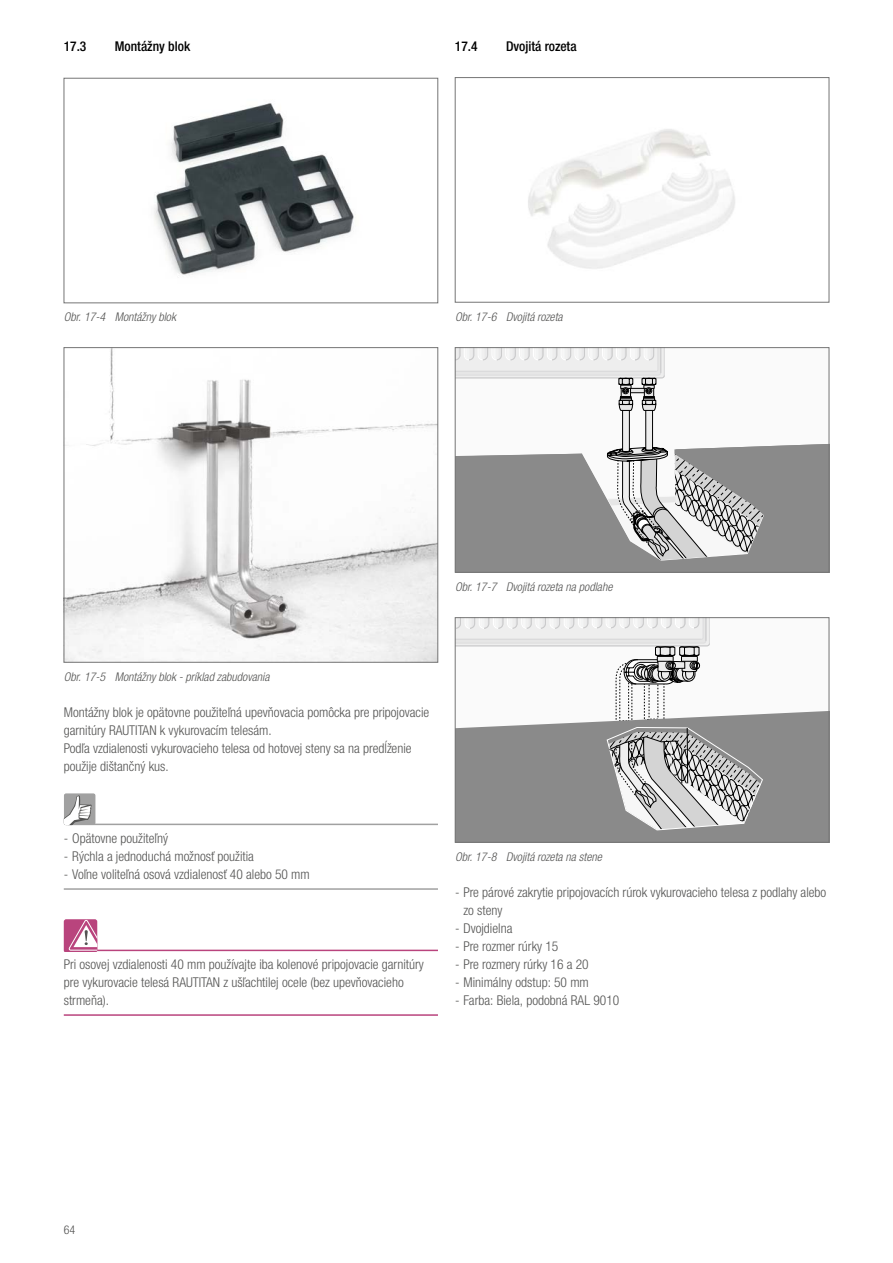
<style>
.page{position:relative;width:893px;height:1263px;background:#fff}
.page>*{position:absolute;margin:0;border:0;box-sizing:border-box;transform-origin:0 0}
.t1{font:300 condensed 13.5px/18px "Helvetica Neue LTW1 G";color:#545453}
.t2{font:500 condensed 13.5px "Helvetica Neue LTW1 G";color:#000}
.t3{font:italic 300 condensed 12px "Helvetica Neue LTW1 G";color:#545453}
.t4{font:300 condensed 12px "Helvetica Neue LTW1 G";color:#545453}
</style>
<div class="page">
<hr style="left:68px;top:824px;width:370px;height:1px;background:#a1a1a1">
<hr style="left:64px;top:888px;width:374px;height:2px;background:#a1a1a1">
<hr style="left:68px;top:950px;width:370px;height:1px;background:#b9447d">
<hr style="left:64px;top:1014px;width:374px;height:2px;background:#b9447d">
<svg style="left:64px;top:793px;width:32px;height:32px"></svg>
<svg style="left:64px;top:919px;width:33px;height:32px"></svg>
<img style="left:154px;top:103px;width:200px;height:172px">
<div style="left:64px;top:78px;width:374px;height:225px;border:1px solid #757575"></div>
<img style="left:66px;top:349px;width:370px;height:311px">
<div style="left:64px;top:347px;width:374px;height:315px;border:1px solid #757575"></div>
<img style="left:528px;top:129px;width:207px;height:140px">
<div style="left:455px;top:77px;width:374px;height:225px;border:1px solid #757575"></div>
<div style="left:810px;top:444px;width:17px;height:126px;background:#8a8a8a"></div>
<svg style="left:457px;top:349px;width:353px;height:221px"></svg>
<div style="left:455px;top:347px;width:374px;height:225px;border:1px solid #757575"></div>
<div style="left:807px;top:711px;width:20px;height:129px;background:#8a8a8a"></div>
<svg style="left:457px;top:619px;width:350px;height:221px"></svg>
<div style="left:455px;top:617px;width:374px;height:225px;border:1px solid #757575"></div>
<p class="t2" style="left:64px;top:38px;width:24px">17.3</p>
<p class="t2" style="left:115px;top:38px;width:77px">Montážny blok</p>
<p class="t3" style="left:64px;top:310px;width:114px">Obr. 17-4 Montážny blok</p>
<p class="t2" style="left:455px;top:38px;width:24px">17.4</p>
<p class="t2" style="left:506px;top:38px;width:72px">Dvojitá rozeta</p>
<p class="t3" style="left:455px;top:310px;width:109px">Obr. 17-6 Dvojitá rozeta</p>
<p class="t3" style="left:455px;top:580px;width:159px">Obr. 17-7 Dvojitá rozeta na podlahe</p>
<p class="t3" style="left:64px;top:670px;width:207px">Obr. 17-5 Montážny blok - príklad zabudovania</p>
<p class="t1" style="left:64px;top:703px;width:367px">Montážny blok je opätovne použiteľná upevňovacia pomôcka pre pripojovacie garnitúry RAUTITAN k vykurovacím telesám.<br>Podľa vzdialenosti vykurovacieho telesa od hotovej steny sa na predĺženie použije dištančný kus.</p>
<p class="t1" style="left:64px;top:829px;width:106px">- Opätovne použiteľný</p>
<p class="t1" style="left:64px;top:847px;width:192px">- Rýchla a jednoduchá možnosť použitia</p>
<p class="t1" style="left:64px;top:865px;width:248px">- Voľne voliteľná osová vzdialenosť 40 alebo 50 mm</p>
<p class="t1" style="left:64px;top:955px;width:362px">Pri osovej vzdialenosti 40 mm používajte iba kolenové pripojovacie garnitúry pre vykurovacie telesá RAUTITAN z ušľachtilej ocele (bez upevňovacieho strmeňa).</p>
<p class="t3" style="left:455px;top:850px;width:148px">Obr. 17-8 Dvojitá rozeta na stene</p>
<p class="t1" style="left:463px;top:883px;width:364px;text-indent:-9px">- Pre párové zakrytie pripojovacích rúrok vykurovacieho telesa z podlahy alebo zo steny</p>
<p class="t1" style="left:455px;top:919px;width:59px">- Dvojdielna</p>
<p class="t1" style="left:455px;top:937px;width:105px">- Pre rozmer rúrky 15</p>
<p class="t1" style="left:455px;top:955px;width:135px">- Pre rozmery rúrky 16 a 20</p>
<p class="t1" style="left:455px;top:973px;width:135px">- Minimálny odstup: 50 mm</p>
<p class="t1" style="left:455px;top:991px;width:166px">- Farba: Biela, podobná RAL 9010</p>
<p class="t4" style="left:64px;top:1222px;width:13px">64</p>
</div>
